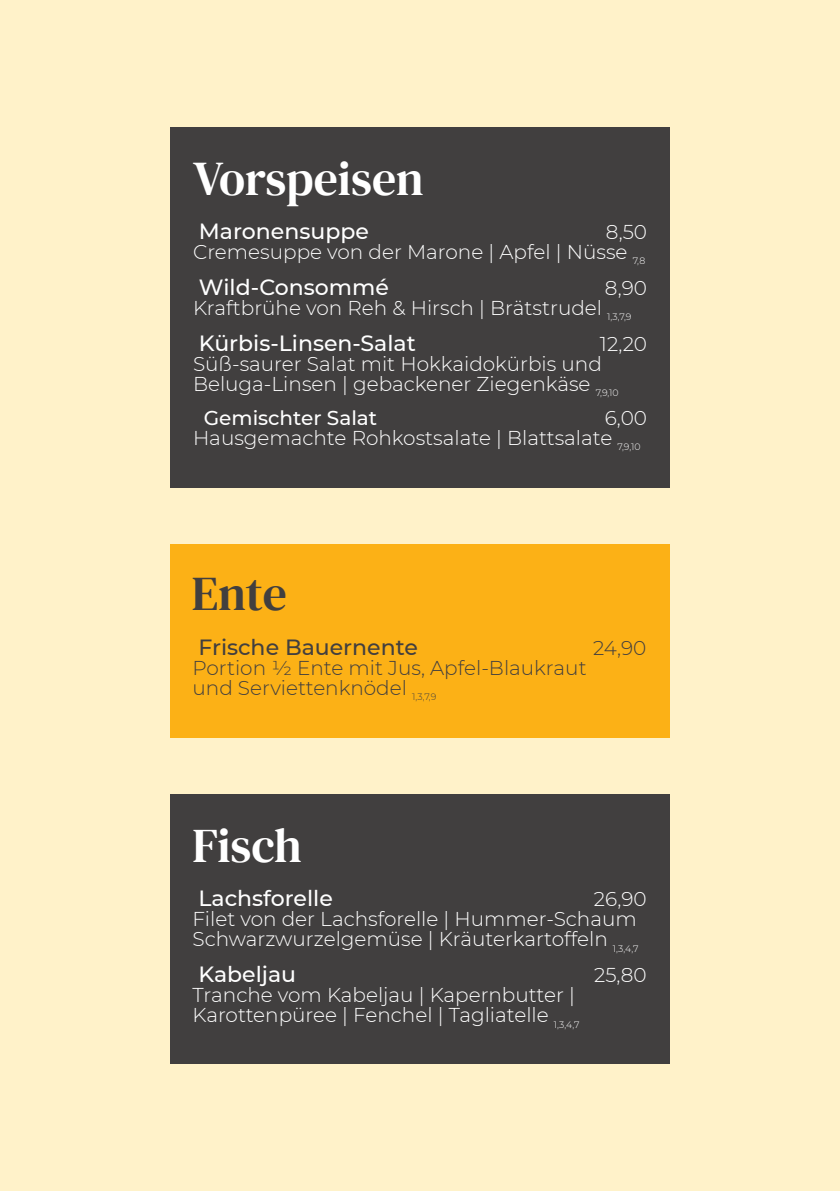
<style>
.page{position:relative;width:840px;height:1191px;background:#fff}
.page>*{position:absolute;margin:0;border:0;box-sizing:border-box;transform-origin:0 0}
.t1{font:48px "DM Serif Text";color:#fff}
.t2{font:48px "DM Serif Text";color:#413f3f}
.t3{font:500 22px "Montserrat";color:#fff}
.t4{font:500 22px "Montserrat";color:#423f3f}
.t5{font:300 20px "Montserrat";color:#fff}
.t6{font:300 20px "Montserrat";color:#423f3f}
.t7{font:500 20px "Montserrat";color:#fff}
.t8{font:300 9.4px "Montserrat";color:#fff}
.t9{font:300 9.4px "Montserrat";color:#423f3f}
</style>
<div class="page">
<div style="left:0;top:0;width:839px;height:1191px;background:#fff2c9"></div>
<div style="left:170px;top:544px;width:499px;height:194px;background:#fcb116"></div>
<div style="left:170px;top:127px;width:499px;height:361px;background:#413f3f"></div>
<div style="left:170px;top:794px;width:499px;height:270px;background:#413f3f"></div>
<p class="t1" style="left:193px;top:145px;width:232px">Vorspeisen</p>
<p class="t3" style="left:199px;top:217px;width:171px">Maronensuppe</p>
<p class="t5" style="left:605px;top:219px;width:43px">8,50</p>
<p class="t5" style="left:193px;top:239px;width:436px">Cremesuppe von der Marone | Apfel | Nüsse</p>
<p class="t8" style="left:632px;top:255px;width:14px">7,8</p>
<p class="t3" style="left:199px;top:273px;width:191px">Wild-Consommé</p>
<p class="t5" style="left:604px;top:275px;width:44px">8,90</p>
<p class="t5" style="left:193px;top:295px;width:410px">Kraftbrühe von Reh &amp; Hirsch | Brätstrudel</p>
<p class="t8" style="left:607px;top:311px;width:26px">1,3,7,9</p>
<p class="t3" style="left:199px;top:329px;width:218px">Kürbis-Linsen-Salat</p>
<p class="t5" style="left:599px;top:331px;width:49px">12,20</p>
<p class="t5" style="left:193px;top:351px;width:410px">Süß-saurer Salat mit Hokkaidokürbis und</p>
<p class="t5" style="left:193px;top:371px;width:399px">Beluga-Linsen | gebackener Ziegenkäse</p>
<p class="t8" style="left:595px;top:387px;width:24px">7,9,10</p>
<p class="t7" style="left:204px;top:405px;width:175px">Gemischter Salat</p>
<p class="t5" style="left:604px;top:405px;width:44px">6,00</p>
<p class="t5" style="left:193px;top:425px;width:420px">Hausgemachte Rohkostsalate | Blattsalate</p>
<p class="t8" style="left:617px;top:441px;width:24px">7,9,10</p>
<p class="t2" style="left:192px;top:561px;width:97px">Ente</p>
<p class="t4" style="left:198px;top:633px;width:221px">Frische Bauernente</p>
<p class="t6" style="left:592px;top:635px;width:55px">24,90</p>
<p class="t6" style="left:192px;top:655px;width:395px">Portion ½ Ente mit Jus, Apfel-Blaukraut</p>
<p class="t6" style="left:192px;top:675px;width:216px">und Serviettenknödel</p>
<p class="t9" style="left:412px;top:691px;width:26px">1,3,7,9</p>
<p class="t1" style="left:192px;top:812px;width:111px">Fisch</p>
<p class="t3" style="left:198px;top:885px;width:136px">Lachsforelle</p>
<p class="t5" style="left:593px;top:887px;width:54px">26,90</p>
<p class="t5" style="left:192px;top:907px;width:445px">Filet von der Lachsforelle | Hummer-Schaum</p>
<p class="t5" style="left:192px;top:927px;width:416px">Schwarzwurzelgemüse | Kräuterkartoffeln</p>
<p class="t8" style="left:612px;top:942px;width:27px">1,3,4,7</p>
<p class="t3" style="left:198px;top:961px;width:99px">Kabeljau</p>
<p class="t5" style="left:593px;top:963px;width:54px">25,80</p>
<p class="t5" style="left:192px;top:983px;width:383px">Tranche vom Kabeljau | Kapernbutter |</p>
<p class="t5" style="left:192px;top:1003px;width:357px">Karottenpüree | Fenchel | Tagliatelle</p>
<p class="t8" style="left:553px;top:1018px;width:27px">1,3,4,7</p>
</div>
